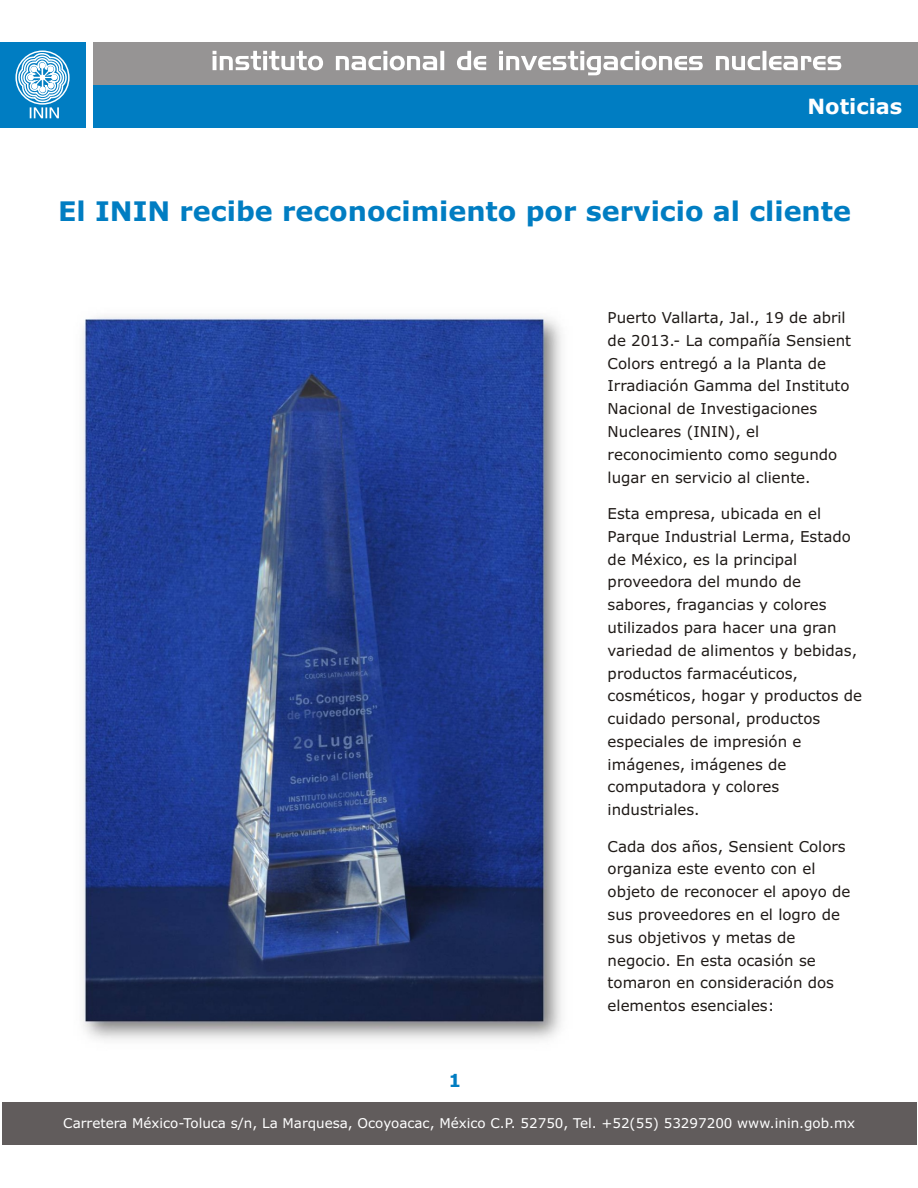
<style>
.page{position:relative;width:918px;height:1188px;background:#fff}
.page>*{position:absolute;margin:0;border:0;box-sizing:border-box;transform-origin:0 0}
.t1{font:700 27px "Verdana";color:#007dc2}
.t2{font:700 21px "Verdana";color:#fff}
.t3{font:700 18px "Verdana";color:#007dc2}
.t4{font:15px/22.8px "Verdana";color:#1f1a17}
.t5{font:13.5px "Verdana";color:#fff}
</style>
<div class="page">
<div style="left:2px;top:1102px;width:914px;height:43px;background:#615c5c"></div>
<div style="left:93px;top:85px;width:825px;height:42px;background:#007dc2"></div>
<div style="left:0;top:42px;width:85px;height:85px;background:#007dc2"></div>
<div style="left:15px;top:50px;width:55px;height:55px;border:2px solid #fff;border-radius:50%"></div>
<svg style="left:17px;top:52px;width:51px;height:66px"></svg>
<div style="left:93px;top:42px;width:825px;height:43px;background:#969494"></div>
<svg style="left:213px;top:51px;width:628px;height:24px"></svg>
<img style="left:82px;top:316px;width:479px;height:724px">
<h2 class="t2" style="left:807px;top:98px;width:96px">Noticias</h2>
<h1 class="t1" style="left:58px;top:200px;width:794px">El ININ recibe reconocimiento por servicio al cliente</h1>
<p class="t3" style="left:449px;top:1073px;width:14px">1</p>
<p class="t4" style="left:608px;top:307px;width:245px">Puerto Vallarta, Jal., 19 de abril de 2013.- La compañía Sensient<br>Colors entregó a la Planta de<br>Irradiación Gamma del Instituto<br>Nacional de Investigaciones<br>Nucleares (ININ), el reconocimiento como segundo lugar en servicio al cliente.</p>
<p class="t4" style="left:608px;top:503px;width:256px">Esta empresa, ubicada en el<br>Parque Industrial Lerma, Estado de México, es la principal proveedora del mundo de sabores, fragancias y colores utilizados para hacer una gran variedad de alimentos y bebidas, productos farmacéuticos, cosméticos, hogar y productos de cuidado personal, productos especiales de impresión e imágenes, imágenes de computadora y colores industriales.</p>
<p class="t4" style="left:608px;top:836px;width:244px">Cada dos años, Sensient Colors organiza este evento con el objeto de reconocer el apoyo de sus proveedores en el logro de sus objetivos y metas de negocio. En esta ocasión se tomaron en consideración dos elementos esenciales:</p>
<p class="t5" style="left:63px;top:1117px;width:793px">Carretera México-Toluca s/n, La Marquesa, Ocoyoacac, México C.P. 52750, Tel. +52(55) 53297200 www.inin.gob.mx</p>
</div>
